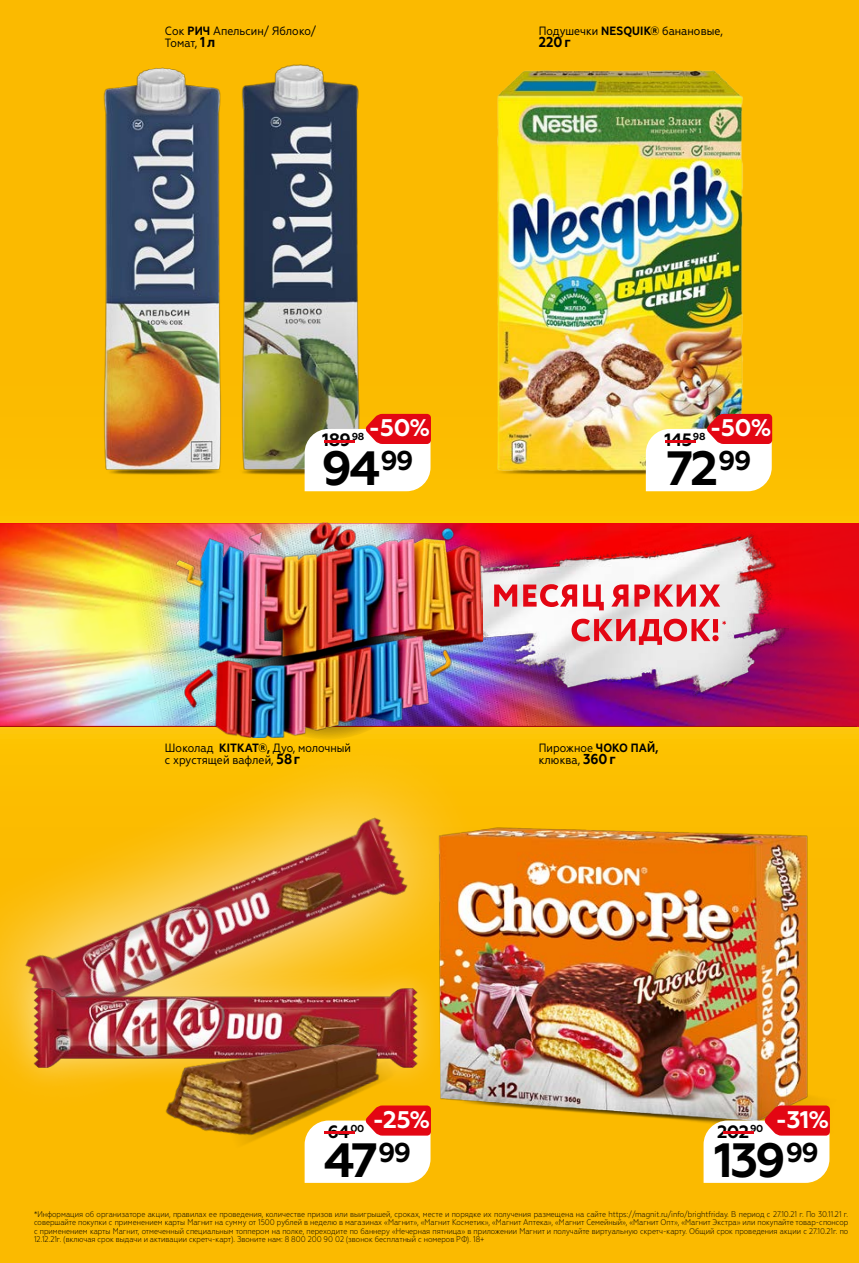
<style>
.page{position:relative;width:859px;height:1263px;background:#fbba00}
.page>*{position:absolute;margin:0;border:0;box-sizing:border-box;transform-origin:0 0}
.t1{font:700 48.15px "Geometria";letter-spacing:-.06em;color:#000}
.t2{font:700 24px "Geometria";color:#fff}
.t3{font:700 17.85px "Geometria";letter-spacing:-.03em;color:#000}
.t4{font:700 14.4px "Geometria Narrow";color:#000}
.t5{font:12px/12px "Geometria Narrow";color:#000}
.t6{font:700 10.2px "Geometria";letter-spacing:-.03em;color:#000}
.t7{font:300 8.25px/8.2px "Geometria Narrow";color:#000;text-align:justify}
.s1{font-weight:700}
.s2{font-weight:700;font-size:14.4px}
.s3{font-size:17.85px;color:#e30613}
</style>
<div class="page">
<svg style="left:0;top:726px;width:530px;height:327px"></svg>
<img style="left:17px;top:809px;width:404px;height:149px">
<img style="left:432px;top:797px;width:376px;height:326px">
<div style="left:5px;top:958px;width:441px;height:138px;background:#fff;opacity:.42"></div>
<img style="left:28px;top:982px;width:395px;height:101px">
<img style="left:771px;top:909px;width:44px;height:196px">
<img style="left:101px;top:1007px;width:322px;height:170px">
<img style="left:249px;top:473px;width:133px;height:50px">
<img style="left:249px;top:64px;width:141px;height:409px">
<img style="left:81px;top:516px;width:168px;height:7px">
<img style="left:103px;top:67px;width:146px;height:408px">
<div style="left:472px;top:516px;width:317px;height:7px;background:#fdc501"></div>
<img style="left:497px;top:70px;width:272px;height:422px">
<svg style="left:703px;top:1105px;width:127px;height:78px;background:#f1c5bd"></svg>
<svg style="left:305px;top:414px;width:126px;height:77px;background:#eec4be"></svg>
<svg style="left:646px;top:414px;width:126px;height:77px;background:#f5ccc1"></svg>
<svg style="left:305px;top:1105px;width:126px;height:78px;background:#f7c7b1"></svg>
<img style="left:0;top:523px;width:177px;height:203px">
<svg style="left:483px;top:523px;width:376px;height:203px;background:#c40b3a"></svg>
<img style="left:483px;top:531px;width:305px;height:168px">
<img style="left:177px;top:523px;width:306px;height:214px">
<svg style="left:494px;top:584px;width:232px;height:61px;background:#e6a3aa"></svg>
<h3 class="t5" style="left:165px;top:25px;width:153px">Сок <span class="s1">РИЧ</span> Апельсин/ Яблоко/<br>Томат, <span class="s2">1л</span></h3>
<h3 class="t5" style="left:539px;top:25px;width:186px">Подушечки <span class="s1">NESQUIK®</span> банановые,</h3>
<h3 class="t4" style="left:539px;top:34px;width:33px">220г</h3>
<h2 class="t2" style="left:369px;top:414px;width:63px">-50%</h2>
<p class="t6" style="left:315px;top:431px;width:51px"><span class="s3">-</span>98</p>
<h1 class="t1" style="left:322px;top:440px;width:93px">94<sup>99</sup></h1>
<h3 class="t3" style="left:322px;top:429px;width:30px">189</h3>
<h2 class="t2" style="left:710px;top:414px;width:63px">-50%</h2>
<p class="t6" style="left:656px;top:431px;width:51px"><span class="s3">-</span>98</p>
<h1 class="t1" style="left:666px;top:440px;width:87px">72<sup>99</sup></h1>
<h3 class="t3" style="left:664px;top:429px;width:29px">145</h3>
<h3 class="t5" style="left:165px;top:742px;width:188px">Шоколад <span class="s1">KITKAT®,</span> Дуо, молочный с хрустящей вафлей, <span class="s2">58г</span></h3>
<h3 class="t5" style="left:539px;top:742px;width:121px">Пирожное <span class="s1">ЧОКО ПАЙ, </span>клюква, <span class="s2">360г</span></h3>
<h2 class="t2" style="left:372px;top:1105px;width:59px">-25%</h2>
<h2 class="t2" style="left:776px;top:1105px;width:55px">-31%</h2>
<p class="t6" style="left:315px;top:1122px;width:51px"><span class="s3">-</span>00</p>
<h1 class="t1" style="left:324px;top:1132px;width:89px">47<sup>99</sup></h1>
<p class="t7" style="left:34px;top:1210px;width:816px">*Информация об организаторе акции, правилах ее проведения, количестве призов или выигрышей, сроках, месте и порядке их получения размещена на сайте https://magnit.ru/info/brightfriday. В период с 27.10.21 г. По 30.11.21 г. совершайте покупки с применением карты Магнит на сумму от 1500 рублей в неделю в магазинах «Магнит», «Магнит Косметик», «Магнит Аптека», «Магнит Семейный», «Магнит Опт», «Магнит Экстра» или покупайте товар-спонсор с применением карты Магнит, отмеченный специальным топпером на полке, переходите по баннеру «Нечерная пятница» в приложении Магнит и получайте виртуальную скретч-карту. Общий срок проведения акции с 27.10.21г. по 12.12.21г. (включая срок выдачи и активации скретч-карт). Звоните нам: 8 800 200 90 02 (звонок бесплатный с номеров РФ). 18+</p>
<p class="t6" style="left:714px;top:1122px;width:51px"><span class="s3">-</span>90</p>
<h1 class="t1" style="left:714px;top:1132px;width:106px">139<sup>99</sup></h1>
<h3 class="t3" style="left:327px;top:1121px;width:24px">64</h3>
<h3 class="t3" style="left:717px;top:1121px;width:34px">202</h3>
</div>
